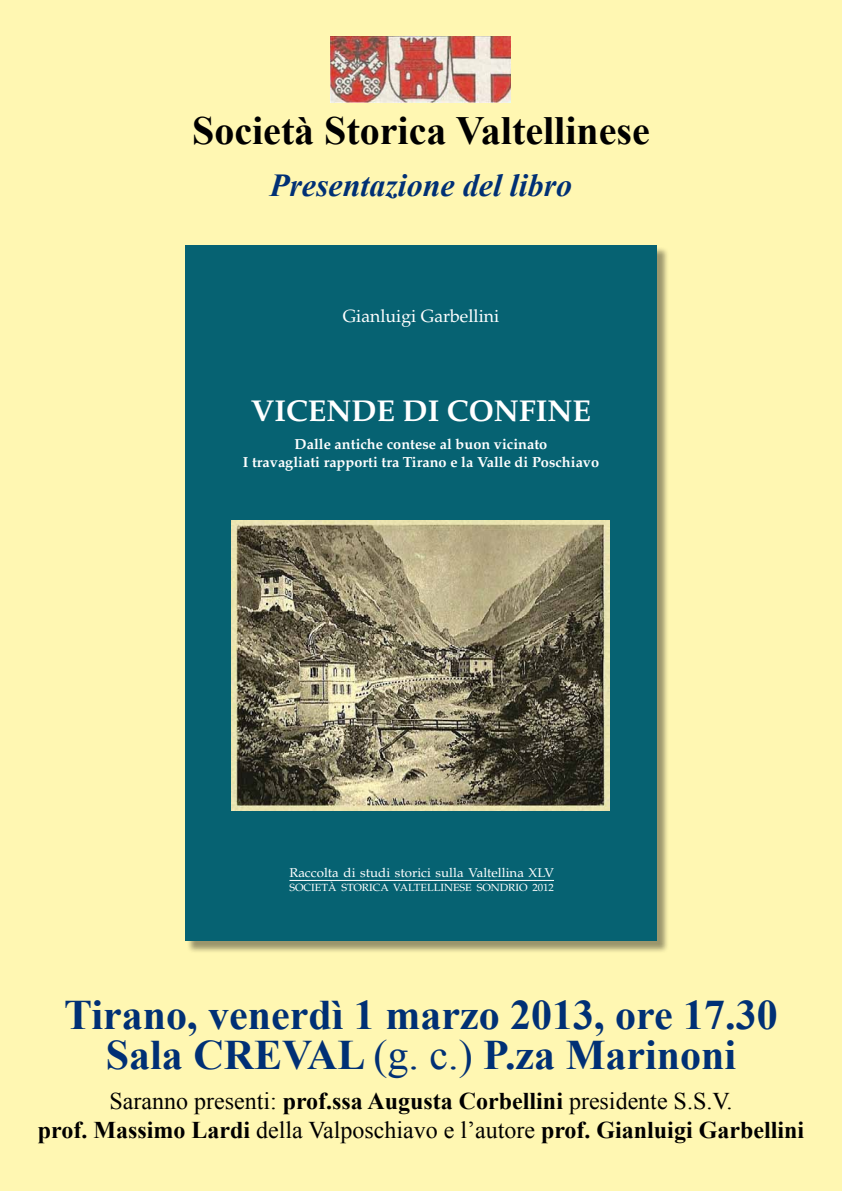
<style>
.page{position:relative;width:842px;height:1191px;background:#fff7b2}
.page>*{position:absolute;margin:0;border:0;box-sizing:border-box;transform-origin:0 0}
.t1{font:700 42px/39.7px "Times New Roman";color:#003075;text-align:center}
.t2{font:700 40px "Times New Roman";color:#000}
.t3{font:italic 700 32px "Times New Roman";color:#003075}
.t4{font:700 30.2px "Palatino";color:#fff}
.t5{font:700 24px/28.8px "Times New Roman";color:#000;text-align:center}
.t6{font:17.7px "Palatino";color:#fff}
.t7{font:700 14.6px/17.5px "Palatino";color:#fff;text-align:center}
.t8{font:12.8px "Palatino";color:#fff;scale:1.04 1}
.t9{font:10.4px "Palatino";color:#fff;scale:1.04 1}
.s1{font-weight:400}
</style>
<div class="page">
<img style="left:331px;top:36px;width:180px;height:66px">
<div style="left:187px;top:247px;width:482px;height:706px;background:#000;opacity:.4"></div>
<div style="left:185px;top:245px;width:472px;height:696px;background:#066272"></div>
<hr style="left:289px;top:880px;width:265px;height:1px;background:#fff">
<img style="left:232px;top:520px;width:377px;height:290px">
<h2 class="t2" style="left:192px;top:103px;width:459px">Società Storica Valtellinese</h2>
<h3 class="t3" style="left:270px;top:163px;width:304px">Presentazione del libro</h3>
<p class="t6" style="left:343px;top:305px;width:158px">Gianluigi Garbellini</p>
<p class="t4" style="left:251px;top:393px;width:342px">Vicende di confine</p>
<p class="t7" style="left:243px;top:435px;width:358px">Dalle antiche contese al buon vicinato<br>I travagliati rapporti tra Tirano e la Valle di Poschiavo</p>
<p class="t8" style="left:289px;top:865px;width:256px">Raccolta di studi storici sulla Valtellina XLV</p>
<p class="t9" style="left:289px;top:881px;width:58px">SOCIETà storic</p>
<p class="t9" style="left:380px;top:881px;width:34px">a valtelli</p>
<p class="t9" style="left:444px;top:881px;width:16px">nese</p>
<p class="t9" style="left:477px;top:881px;width:38px">sondrio</p>
<p class="t9" style="left:532px;top:881px;width:22px">2012</p>
<h1 class="t1" style="left:64px;top:994px;width:715px">Tirano, venerdì 1 marzo 2013, ore 17.30<br>Sala CREVAL <span class="s1">(g. c.)</span> P.za Marinoni</h1>
<p class="t5" style="left:38px;top:1085px;width:767px"><span class="s1">Saranno presenti:</span> prof.ssa Augusta Corbellini <span class="s1">presidente S.S.V.<br></span>prof. Massimo Lardi <span class="s1">della Valposchiavo e l’autore</span> prof. Gianluigi Garbellini</p>
</div>
